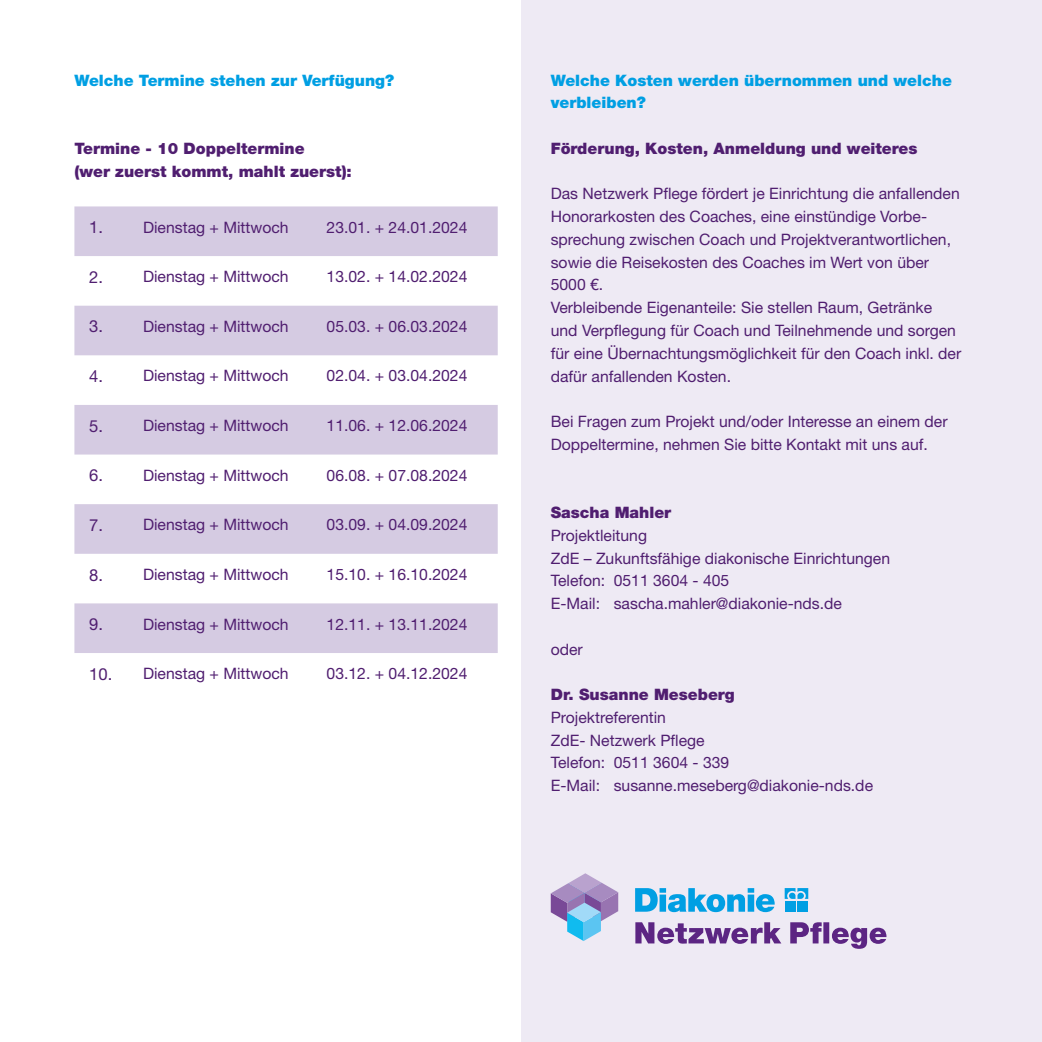
<style>
.page{position:relative;width:1042px;height:1042px;background:#fff}
.page>*{position:absolute;margin:0;border:0;box-sizing:border-box;transform-origin:0 0}
.Absatzformat_1{font:16.62px "Helvetica Neue LT Std";color:#501e70}
.t1{font:15.75px/22.8px "Helvetica Neue LT Std";color:#501e70}
.t2{font:900 15.75px/22.8px "Helvetica Neue LT Std";color:#501e70}
.t3{font:900 15.75px/22.8px "Helvetica Neue LT Std";color:#009fe3}
</style>
<div class="page">
<div style="left:521px;top:0;width:521px;height:1042px;background:#eeeaf4"></div>
<svg style="left:74px;top:206px;width:424px;height:447px;fill:#d5cbe2"></svg>
<svg style="left:635px;top:888px;width:140px;height:24px"></svg>
<svg style="left:784px;top:888px;width:24px;height:11px"></svg>
<div style="left:784px;top:901px;width:11px;height:10px;background:#009fe3"></div>
<div style="left:797px;top:901px;width:11px;height:10px;background:#009fe3"></div>
<svg style="left:635px;top:922px;width:251px;height:27px"></svg>
<svg style="left:551px;top:873px;width:67px;height:68px"></svg>
<p class="t3" style="left:74px;top:69px;width:321px">Welche Termine stehen zur Verfügung?</p>
<p class="t2" style="left:74px;top:137px;width:279px">Termine - 10 Doppeltermine<br>(wer zuerst kommt, mahlt zuerst):</p>
<p class="Absatzformat_1" style="left:89px;top:217px;width:15px">1.</p>
<p class="t1" style="left:143px;top:215px;width:147px">Dienstag + Mittwoch</p>
<p class="t1" style="left:327px;top:215px;width:142px">23.01. + 24.01.2024</p>
<p class="Absatzformat_1" style="left:89px;top:267px;width:15px">2.</p>
<p class="t1" style="left:143px;top:265px;width:147px">Dienstag + Mittwoch</p>
<p class="t1" style="left:327px;top:265px;width:142px">13.02. + 14.02.2024</p>
<p class="Absatzformat_1" style="left:89px;top:317px;width:15px">3.</p>
<p class="t1" style="left:143px;top:315px;width:147px">Dienstag + Mittwoch</p>
<p class="t1" style="left:327px;top:315px;width:142px">05.03. + 06.03.2024</p>
<p class="Absatzformat_1" style="left:89px;top:366px;width:15px">4.</p>
<p class="t1" style="left:143px;top:364px;width:147px">Dienstag + Mittwoch</p>
<p class="t1" style="left:327px;top:364px;width:142px">02.04. + 03.04.2024</p>
<p class="Absatzformat_1" style="left:89px;top:416px;width:15px">5.</p>
<p class="t1" style="left:143px;top:414px;width:147px">Dienstag + Mittwoch</p>
<p class="t1" style="left:327px;top:414px;width:142px">11.06. + 12.06.2024</p>
<p class="Absatzformat_1" style="left:89px;top:465px;width:15px">6.</p>
<p class="t1" style="left:143px;top:463px;width:147px">Dienstag + Mittwoch</p>
<p class="t1" style="left:327px;top:463px;width:142px">06.08. + 07.08.2024</p>
<p class="Absatzformat_1" style="left:89px;top:515px;width:15px">7.</p>
<p class="t1" style="left:143px;top:513px;width:147px">Dienstag + Mittwoch</p>
<p class="t1" style="left:327px;top:513px;width:142px">03.09. + 04.09.2024</p>
<p class="Absatzformat_1" style="left:89px;top:565px;width:15px">8.</p>
<p class="t1" style="left:143px;top:563px;width:147px">Dienstag + Mittwoch</p>
<p class="t1" style="left:327px;top:563px;width:142px">15.10. + 16.10.2024</p>
<p class="Absatzformat_1" style="left:89px;top:614px;width:15px">9.</p>
<p class="t1" style="left:143px;top:612px;width:147px">Dienstag + Mittwoch</p>
<p class="t1" style="left:327px;top:612px;width:142px">12.11. + 13.11.2024</p>
<p class="Absatzformat_1" style="left:89px;top:664px;width:25px">10.</p>
<p class="t1" style="left:143px;top:662px;width:147px">Dienstag + Mittwoch</p>
<p class="t1" style="left:327px;top:662px;width:142px">03.12. + 04.12.2024</p>
<p class="t3" style="left:551px;top:69px;width:403px">Welche Kosten werden übernommen und welche verbleiben?</p>
<p class="t2" style="left:551px;top:137px;width:368px">Förderung, Kosten, Anmeldung und weiteres</p>
<p class="t1" style="left:551px;top:182px;width:410px">Das Netzwerk Pflege fördert je Einrichtung die anfallenden Honorarkosten des Coaches, eine einstündige Vorbe&shy;sprechung zwischen Coach und Projektverantwortlichen, sowie die Reisekosten des Coaches im Wert von über 5000 €.</p>
<p class="t1" style="left:551px;top:296px;width:412px">Verbleibende Eigenanteile: Sie stellen Raum, Getränke und Verpflegung für Coach und Teilnehmende und sorgen für eine Übernachtungsmöglichkeit für den Coach inkl. der dafür anfallenden Kosten.</p>
<p class="t1" style="left:551px;top:410px;width:398px">Bei Fragen zum Projekt und/oder Interesse an einem der<br>Doppeltermine, nehmen Sie bitte Kontakt mit uns auf.</p>
<p class="t2" style="left:551px;top:501px;width:122px">Sascha Mahler</p>
<p class="t1" style="left:551px;top:523px;width:341px">Projektleitung<br>ZdE – Zukunftsfähige diakonische Einrichtungen</p>
<p class="t1" style="left:551px;top:569px;width:180px">Telefon: 0511 3604 - 405</p>
<p class="t1" style="left:551px;top:592px;width:293px">E-Mail: sascha.mahler@diakonie-nds.de</p>
<p class="t1" style="left:551px;top:637px;width:34px">oder</p>
<p class="t2" style="left:551px;top:683px;width:186px">Dr. Susanne Meseberg</p>
<p class="t1" style="left:551px;top:705px;width:117px">Projektreferentin</p>
<p class="t1" style="left:551px;top:728px;width:155px">ZdE- Netzwerk Pflege</p>
<p class="t1" style="left:551px;top:751px;width:180px">Telefon: 0511 3604 - 339</p>
<p class="t1" style="left:551px;top:774px;width:324px">E-Mail: susanne.meseberg@diakonie-nds.de</p>
</div>
